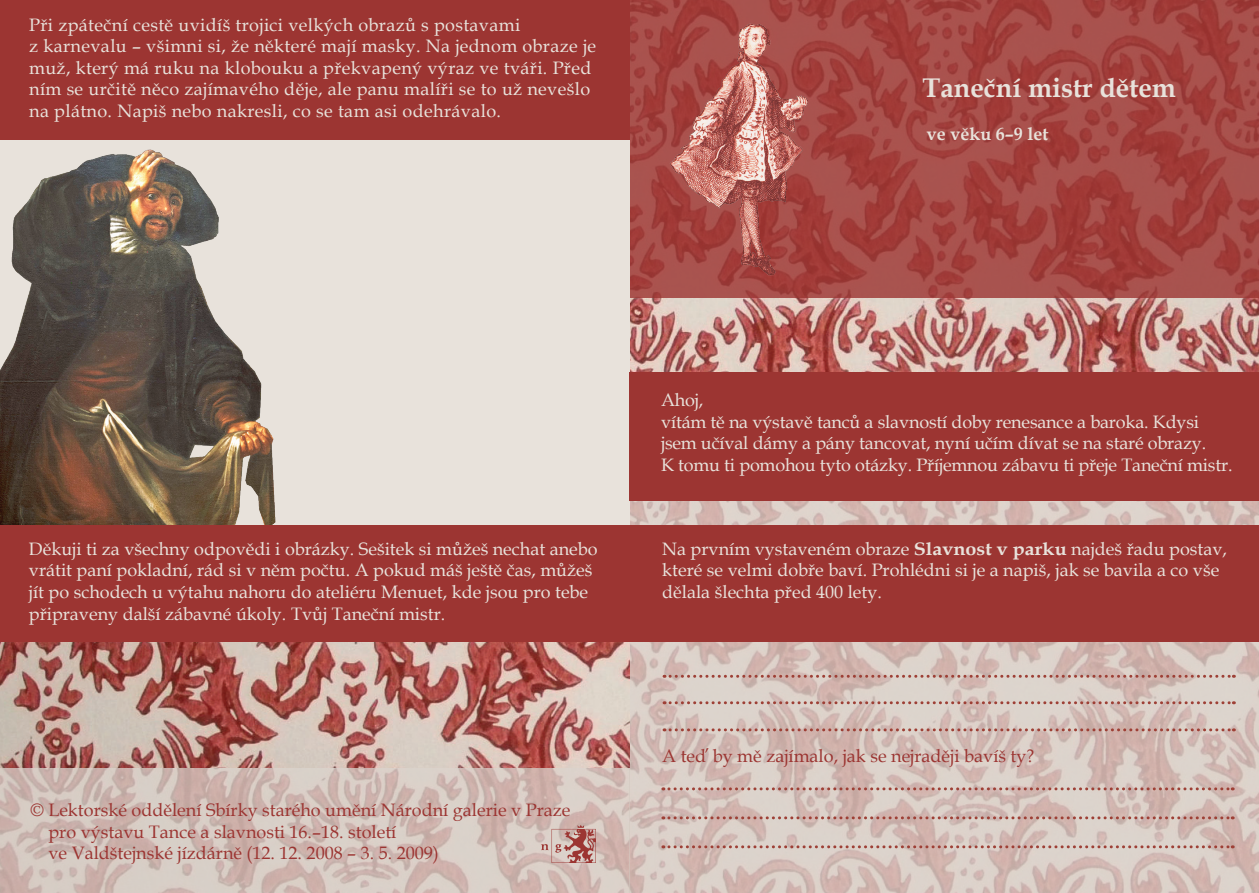
<style>
.page{position:relative;width:1259px;height:893px;background:#fff}
.page>*{position:absolute;margin:0;border:0;box-sizing:border-box;transform-origin:0 0}
.t1{font:700 27px "Book Antiqua";color:#e8e2db}
.t2{font:18px/21.6px "Book Antiqua";color:#e8e2db}
.t3{font:18px/21.6px "Book Antiqua";letter-spacing:.02em;color:#e8e2db}
.t4{font:18px/21.6px "Book Antiqua";color:#9c3532}
.t5{font:700 18px "Book Antiqua";color:#e8e2db}
.s1{font-weight:700}
</style>
<div class="page">
<img style="left:629px;top:298px;width:630px;height:74px">
<svg style="left:0;top:767px;width:629px;height:126px;background:#d1beb7"></svg>
<svg style="left:629px;top:500px;width:630px;height:393px;background:#d5c2bb"></svg>
<svg style="left:629px;top:0;width:630px;height:298px;background:#a34642"></svg>
<img style="left:660px;top:17px;width:159px;height:268px">
<div style="left:0;top:137px;width:629px;height:425px;background:#e8e2db"></div>
<img style="left:0;top:642px;width:629px;height:125px">
<img style="left:0;top:149px;width:276px;height:376px">
<div style="left:0;top:525px;width:1259px;height:117px;background:#9c3532"></div>
<div style="left:0;top:0;width:629px;height:139px;background:#9c3532"></div>
<div style="left:629px;top:372px;width:630px;height:128px;background:#9c3532"></div>
<svg style="left:664px;top:701px;width:570px;height:3px;background:#c39a92"></svg>
<svg style="left:664px;top:728px;width:570px;height:3px;background:#c1938b"></svg>
<svg style="left:663px;top:787px;width:570px;height:3px;background:#c2948d"></svg>
<svg style="left:663px;top:816px;width:570px;height:3px;background:#bf9089"></svg>
<svg style="left:664px;top:675px;width:570px;height:3px;background:#c0928a"></svg>
<svg style="left:663px;top:845px;width:570px;height:3px;background:#c39991"></svg>
<svg style="left:541px;top:825px;width:55px;height:38px;background:#c39993"></svg>
<p class="t3" style="left:29px;top:13px;width:568px">Při zpáteční cestě uvidíš trojici velkých obrazů s postavami<br>z karnevalu – všimni si, že některé mají masky. Na jednom obraze je muž, který má ruku na klobouku a překvapený výraz ve tváři. Před ním se určitě něco zajímavého děje, ale panu malíři se to už nevešlo na plátno. Napiš nebo nakresli, co se tam asi odehrávalo.</p>
<h1 class="t1" style="left:922px;top:69px;width:255px">Taneční mistr dětem</h1>
<p class="t5" style="left:927px;top:122px;width:123px">ve věku 6–9 let</p>
<p class="t2" style="left:29px;top:537px;width:570px">Děkuji ti za všechny odpovědi i obrázky. Sešitek si můžeš nechat anebo vrátit paní pokladní, rád si v něm počtu. A pokud máš ještě čas, můžeš jít po schodech u výtahu nahoru do ateliéru Menuet, kde jsou pro tebe připraveny další zábavné úkoly. Tvůj Taneční mistr.</p>
<p class="t4" style="left:48px;top:799px;width:523px;text-indent:-18px">© Lektorské oddělení Sbírky starého umění Národní galerie v Praze pro výstavu Tance a slavnosti 16.–18. století<br>ve Valdštejnské jízdárně (12. 12. 2008 – 3. 5. 2009)</p>
<p class="t2" style="left:661px;top:389px;width:573px">Ahoj,<br>vítám tě na výstavě tanců a slavností doby renesance a baroka. Kdysi jsem učíval dámy a pány tancovat, nyní učím dívat se na staré obrazy.<br>K tomu ti pomohou tyto otázky. Příjemnou zábavu ti přeje Taneční mistr.</p>
<p class="t2" style="left:662px;top:537px;width:566px">Na prvním vystaveném obraze <span class="s1">Slavnost v parku</span> najdeš řadu postav, které se velmi dobře baví. Prohlédni si je a napiš, jak se bavila a co vše dělala šlechta před 400 lety.</p>
<p class="t4" style="left:662px;top:745px;width:374px">A teď by mě zajímalo, jak se nejraději bavíš ty?</p>
</div>
